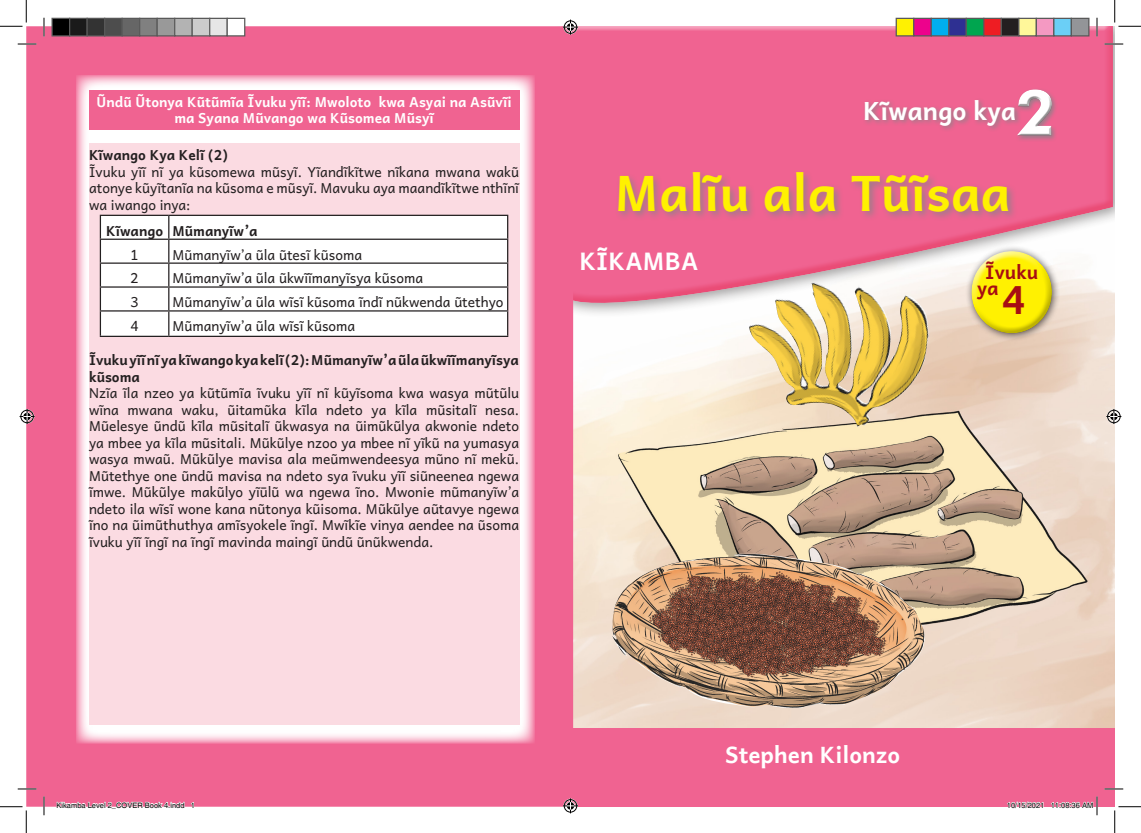
<style>
.page{position:relative;width:1141px;height:833px;background:#fff}
.page>*{position:absolute;margin:0;border:0;box-sizing:border-box;transform-origin:0 0}
.t1{font:700 63.75px "Futura BT";color:#fff}
.t2{font:700 48.75px "Andika New Basic";color:#fff101}
.t3{font:700 38.75px "Andika New Basic";color:#a70d13}
.t4{font:700 25px "Andika New Basic";color:#fff}
.t5{font:700 24.12px "Andika New Basic";color:#fff}
.t6{font:700 22.5px "Andika New Basic";color:#fff}
.t7{font:700 18.75px "Andika New Basic";color:#a70d13}
.t8{font:13.75px/16.5px "Andika New Basic";color:#231f20;text-align:justify}
.t9{font:700 13.75px/16.5px "Andika New Basic";color:#231f20}
.t10{font:700 13.75px/16.5px "Andika New Basic";color:#fff;text-align:center}
.t11{font:7.5px "Helvetica";color:#000}
</style>
<div class="page">
<img style="left:573px;top:318px;width:541px;height:410px">
<img style="left:749px;top:318px;width:179px;height:109px">
<img style="left:610px;top:553px;width:319px;height:154px">
<div style="left:553px;top:26px;width:561px;height:292px;background:#231f20;opacity:.42"></div>
<div style="left:559px;top:26px;width:554px;height:278px;background:#f7b2c3;opacity:.75"></div>
<div style="left:26px;top:26px;width:547px;height:780px;background:#f06391"></div>
<svg style="left:76px;top:75px;width:459px;height:668px"></svg>
<div style="left:573px;top:728px;width:541px;height:78px;background:#f06391"></div>
<div style="left:89px;top:143px;width:430px;height:581px;background:#fbdbe2"></div>
<div style="left:101px;top:216px;width:406px;height:119px;background:#fff"></div>
<hr style="left:100px;top:214px;width:69px;height:2px;background:#231f20">
<hr style="left:169px;top:214px;width:339px;height:2px;background:#231f20">
<hr style="left:100px;top:238px;width:69px;height:2px;background:#231f20">
<hr style="left:169px;top:238px;width:339px;height:2px;background:#231f20">
<hr style="left:100px;top:262px;width:69px;height:1px;background:#231f20">
<hr style="left:169px;top:262px;width:339px;height:1px;background:#231f20">
<hr style="left:100px;top:286px;width:69px;height:1px;background:#231f20">
<hr style="left:169px;top:286px;width:339px;height:1px;background:#231f20">
<hr style="left:100px;top:310px;width:69px;height:1px;background:#231f20">
<svg style="left:100px;top:216px;width:1px;height:119px"></svg>
<hr style="left:169px;top:310px;width:339px;height:1px;background:#231f20">
<svg style="left:168px;top:216px;width:1px;height:119px"></svg>
<svg style="left:507px;top:216px;width:1px;height:119px"></svg>
<hr style="left:100px;top:335px;width:69px;height:2px;background:#231f20">
<hr style="left:169px;top:335px;width:339px;height:2px;background:#231f20">
<div style="left:89px;top:90px;width:430px;height:39px;background:#f06391"></div>
<div style="left:965px;top:245px;width:95px;height:97px;background:#231f20;opacity:.75"></div>
<div style="left:969px;top:250px;width:82px;height:65px;background:#fff;opacity:.75"></div>
<div style="left:971px;top:263px;width:81px;height:72px;background:#231f20;opacity:.3"></div>
<div style="left:615px;top:169px;width:402px;height:53px;background:#828487;opacity:.75"></div>
<div style="left:1015px;top:87px;width:43px;height:55px;background:#828487;opacity:.75"></div>
<div style="left:1013px;top:86px;width:41px;height:50px;background:#fff;opacity:.75"></div>
<div style="left:1013px;top:93px;width:41px;height:45px;background:#231f20;opacity:.75"></div>
<div style="left:862px;top:97px;width:159px;height:35px;background:#828487;opacity:.75"></div>
<svg style="left:18px;top:43px;width:18px;height:2px"></svg>
<svg style="left:1104px;top:43px;width:19px;height:2px"></svg>
<svg style="left:18px;top:787px;width:18px;height:2px"></svg>
<svg style="left:1104px;top:787px;width:19px;height:2px"></svg>
<svg style="left:43px;top:18px;width:2px;height:18px"></svg>
<svg style="left:43px;top:796px;width:2px;height:18px"></svg>
<svg style="left:1096px;top:18px;width:1px;height:18px"></svg>
<svg style="left:0;top:0;width:27px;height:27px"></svg>
<svg style="left:0;top:806px;width:27px;height:26px"></svg>
<svg style="left:1114px;top:0;width:26px;height:27px"></svg>
<svg style="left:1114px;top:806px;width:26px;height:26px"></svg>
<svg style="left:563px;top:20px;width:15px;height:15px"></svg>
<svg style="left:563px;top:797px;width:15px;height:15px"></svg>
<svg style="left:20px;top:409px;width:15px;height:15px"></svg>
<svg style="left:1106px;top:409px;width:15px;height:15px"></svg>
<div style="left:52px;top:18px;width:18px;height:18px;background:#000"></div>
<div style="left:51px;top:18px;width:19px;height:18px;border:1px solid #595959"></div>
<div style="left:70px;top:18px;width:17px;height:18px;background:#1a1a1a"></div>
<div style="left:69px;top:18px;width:19px;height:18px;border:1px solid #595959"></div>
<div style="left:87px;top:18px;width:18px;height:18px;background:#333"></div>
<div style="left:86px;top:18px;width:19px;height:18px;border:1px solid #595959"></div>
<div style="left:105px;top:18px;width:17px;height:18px;background:#4d4d4d"></div>
<div style="left:104px;top:18px;width:19px;height:18px;border:1px solid #595959"></div>
<div style="left:122px;top:18px;width:18px;height:18px;background:#666"></div>
<div style="left:121px;top:18px;width:19px;height:18px;border:1px solid #595959"></div>
<div style="left:140px;top:18px;width:17px;height:18px;background:#808080"></div>
<div style="left:139px;top:18px;width:19px;height:18px;border:1px solid #595959"></div>
<div style="left:157px;top:18px;width:18px;height:18px;background:#999"></div>
<div style="left:156px;top:18px;width:19px;height:18px;border:1px solid #595959"></div>
<div style="left:175px;top:18px;width:17px;height:18px;background:#b3b3b3"></div>
<div style="left:174px;top:18px;width:19px;height:18px;border:1px solid #595959"></div>
<div style="left:192px;top:18px;width:18px;height:18px;background:#ccc"></div>
<div style="left:191px;top:18px;width:19px;height:18px;border:1px solid #595959"></div>
<div style="left:210px;top:18px;width:17px;height:18px;background:#e6e6e6"></div>
<div style="left:209px;top:18px;width:19px;height:18px;border:1px solid #595959"></div>
<div style="left:227px;top:18px;width:18px;height:18px;background:#fff"></div>
<div style="left:226px;top:18px;width:19px;height:18px;border:1px solid #595959"></div>
<div style="left:896px;top:18px;width:17px;height:18px;background:#fff101"></div>
<div style="left:895px;top:18px;width:19px;height:18px;border:1px solid #595959"></div>
<div style="left:913px;top:18px;width:18px;height:18px;background:#ed028c"></div>
<div style="left:913px;top:18px;width:18px;height:18px;border:1px solid #595959"></div>
<div style="left:931px;top:18px;width:17px;height:18px;background:#00aeef"></div>
<div style="left:930px;top:18px;width:19px;height:18px;border:1px solid #595959"></div>
<div style="left:948px;top:18px;width:18px;height:18px;background:#2e3092"></div>
<div style="left:948px;top:18px;width:18px;height:18px;border:1px solid #595959"></div>
<div style="left:966px;top:18px;width:17px;height:18px;background:#00a54f"></div>
<div style="left:965px;top:18px;width:19px;height:18px;border:1px solid #595959"></div>
<div style="left:983px;top:18px;width:18px;height:18px;background:#ee1d23"></div>
<div style="left:983px;top:18px;width:18px;height:18px;border:1px solid #595959"></div>
<div style="left:1001px;top:18px;width:17px;height:18px;background:#231f20"></div>
<div style="left:1000px;top:18px;width:19px;height:18px;border:1px solid #595959"></div>
<div style="left:1018px;top:18px;width:18px;height:18px;background:#fff79a"></div>
<div style="left:1018px;top:18px;width:18px;height:18px;border:1px solid #595959"></div>
<div style="left:1036px;top:18px;width:17px;height:18px;background:#f499c2"></div>
<div style="left:1035px;top:18px;width:19px;height:18px;border:1px solid #595959"></div>
<div style="left:1053px;top:18px;width:18px;height:18px;background:#6bcff6"></div>
<div style="left:1053px;top:18px;width:18px;height:18px;border:1px solid #595959"></div>
<div style="left:1071px;top:18px;width:17px;height:18px;background:#939598"></div>
<div style="left:1070px;top:18px;width:19px;height:18px;border:1px solid #595959"></div>
<svg style="left:57px;top:801px;width:128px;height:6px"></svg>
<svg style="left:191px;top:801px;width:3px;height:6px"></svg>
<svg style="left:1007px;top:801px;width:36px;height:6px"></svg>
<svg style="left:1050px;top:796px;width:47px;height:18px"></svg>
<p class="t10" style="left:96px;top:92px;width:416px">Ũndũ Ũtonya Kũtũmĩa Ĩvuku yĩĩ: Mwoloto kwa Asyai na Asũvĩi ma Syana Mũvango wa Kũsomea Mũsyĩ</p>
<p class="t9" style="left:89px;top:145px;width:140px">Kĩwango Kya Kelĩ (2)</p>
<p class="t8" style="left:89px;top:161px;width:431px">Ĩvuku yĩĩ nĩ ya kũsomewa mũsyĩ. Yĩandĩkĩtwe nĩkana mwana wakũ atonye kũyĩtanĩa na kũsoma e mũsyĩ. Mavuku aya maandĩkĩtwe nthĩnĩ wa iwango inya:</p>
<p class="t9" style="left:106px;top:220px;width:59px">Kĩwango</p>
<p class="t9" style="left:172px;top:220px;width:87px">Mũmanyĩw’a</p>
<p class="t8" style="left:131px;top:244px;width:10px">1</p>
<p class="t8" style="left:172px;top:244px;width:191px">Mũmanyĩw’a ũla ũtesĩ kũsoma</p>
<p class="t8" style="left:131px;top:268px;width:10px">2</p>
<p class="t8" style="left:172px;top:268px;width:252px">Mũmanyĩw’a ũla ũkwĩĩmanyĩsya kũsoma</p>
<p class="t8" style="left:131px;top:292px;width:10px">3</p>
<p class="t8" style="left:172px;top:292px;width:333px">Mũmanyĩw’a ũla wĩsĩ kũsoma ĩndĩ nũkwenda ũtethyo</p>
<p class="t8" style="left:131px;top:316px;width:10px">4</p>
<p class="t8" style="left:172px;top:316px;width:184px">Mũmanyĩw’a ũla wĩsĩ kũsoma</p>
<p class="t9" style="left:89px;top:349px;width:431px">Ĩvuku yĩĩ nĩ ya kĩwango kya kelĩ (2): Mũmanyĩw’a ũla ũkwĩĩmanyĩsya kũsoma</p>
<p class="t8" style="left:89px;top:382px;width:431px">Nzĩa ĩla nzeo ya kũtũmĩa ĩvuku yĩĩ nĩ kũyĩsoma kwa wasya mũtũlu wĩna mwana waku, ũitamũka kĩla ndeto ya kĩla mũsitalĩ nesa.<br>Mũelesye ũndũ kĩla mũsitalĩ ũkwasya na ũimũkũlya akwonie ndeto ya mbee ya kĩla mũsitali. Mũkũlye nzoo ya mbee nĩ yĩkũ na yumasya wasya mwaũ. Mũkũlye mavisa ala meũmwendeesya mũno nĩ mekũ.<br>Mũtethye one ũndũ mavisa na ndeto sya ĩvuku yĩĩ siũneenea ngewa ĩmwe. Mũkũlye makũlyo yĩūlũ wa ngewa ĩno. Mwonie mũmanyĩw’a ndeto ila wĩsĩ wone kana nũtonya kũisoma. Mũkũlye aũtavye ngewa ĩno na ũimũthuthya amĩsyokele ĩngĩ. Mwĩkĩe vinya aendee na ũsoma ĩvuku yĩĩ ĩngĩ na ĩngĩ mavinda maingĩ ũndũ ũnũkwenda.</p>
<p class="t4" style="left:862px;top:87px;width:155px">Kĩwango kya</p>
<h1 class="t1" style="left:1015px;top:74px;width:41px">2</h1>
<p class="t2" style="left:615px;top:148px;width:397px">Malĩu ala Tũĩsaa</p>
<p class="t5" style="left:579px;top:239px;width:121px">KĨKAMBA</p>
<p class="t7" style="left:985px;top:255px;width:54px">Ĩvuku</p>
<p class="t7" style="left:977px;top:271px;width:23px">ya</p>
<p class="t3" style="left:1002px;top:264px;width:24px">4</p>
<p class="t6" style="left:725px;top:733px;width:177px">Stephen Kilonzo</p>
<p class="t11" style="left:56px;top:800px;width:140px">Kikamba Level 2_COVER Book 4.indd 1</p>
<p class="t11" style="left:1006px;top:800px;width:88px">10/15/2021 11:08:36 AM</p>
</div>
